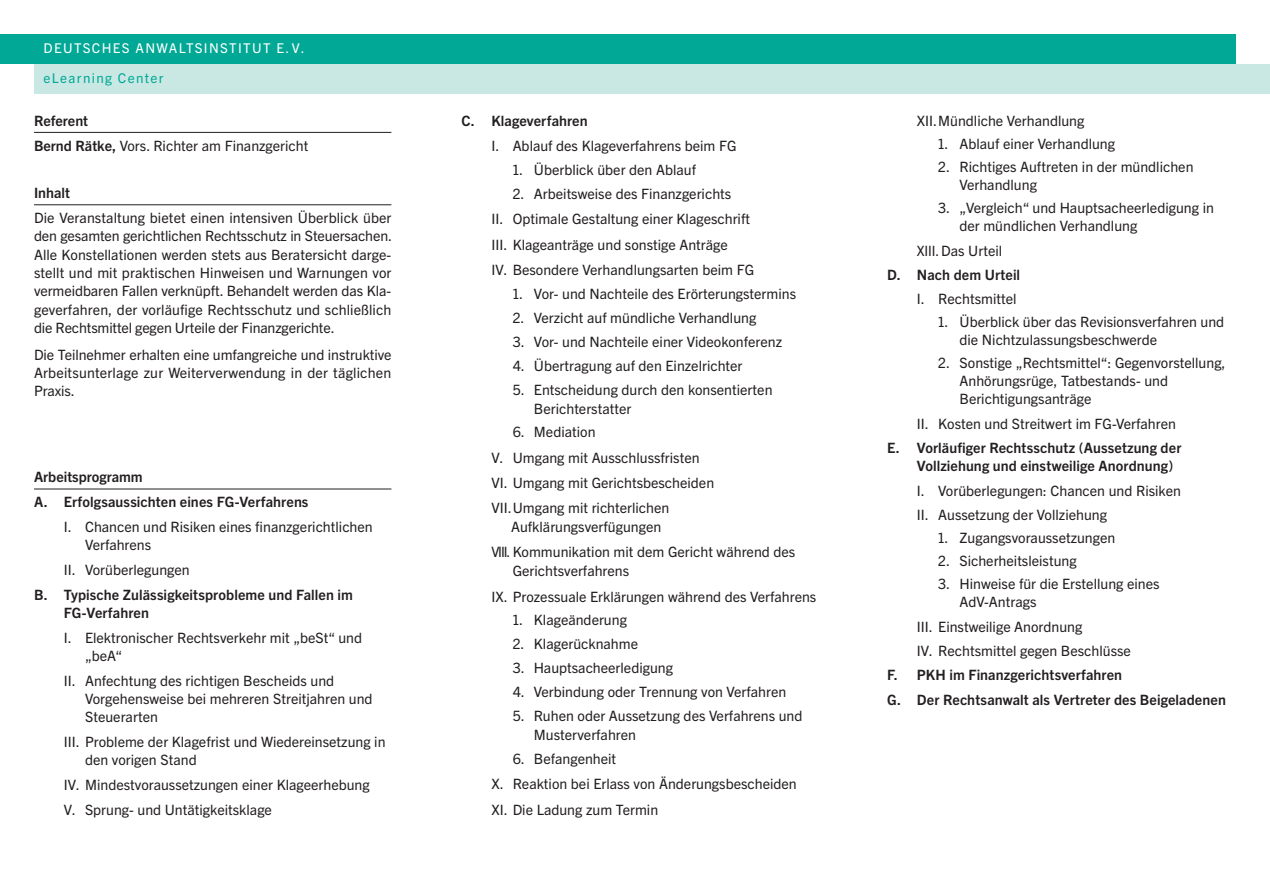
<style>
.page{position:relative;width:1270px;height:893px;background:#fff}
.page>*{position:absolute;margin:0;border:0;box-sizing:border-box;transform-origin:0 0}
.t1{font:14.25px/18.3px "Trade Gothic Next LT Pro";color:#231f20}
.t2{font:700 14.25px/18px "Trade Gothic Next LT Pro";letter-spacing:.005em;color:#231f20}
.t3{font:14.25px "Trade Gothic Next LT Pro";color:#231f20;scale:.94 1}
.t4{font:13.5px "Trade Gothic Next LT Pro";letter-spacing:.1em;color:#fff}
.t5{font:13.5px "Trade Gothic Next LT Pro";letter-spacing:.1em;color:#00a895}
.s1{font-weight:700}
</style>
<div class="page">
<div style="left:34px;top:64px;width:1235px;height:30px;background:#c9e8e4"></div>
<div style="left:0;top:34px;width:1235px;height:30px;background:#00a895"></div>
<hr style="left:34px;top:132px;width:357px;height:1px;background:#231f20">
<hr style="left:34px;top:205px;width:357px;height:1px;background:#231f20">
<hr style="left:34px;top:489px;width:357px;height:1px;background:#231f20">
<p class="t4" style="left:44px;top:39px;width:262px">DEUTSCHES ANWALTSINSTITUT E.V.</p>
<p class="t5" style="left:44px;top:69px;width:121px">eLearning Center</p>
<p class="t1" style="left:34px;top:107px;width:276px;line-height:24.8px"><span class="s1">Referent<br>Bernd Rätke,</span> Vors. Richter am Finanzgericht</p>
<p class="t2" style="left:34px;top:183px;width:37px">Inhalt</p>
<p class="t1" style="left:34px;top:208px;width:359px;text-align:justify">Die Veranstaltung bietet einen intensiven Überblick über den gesamten gerichtlichen Rechtsschutz in Steuersachen.<br>Alle Konstellationen werden stets aus Beratersicht darge&shy;stellt und mit praktischen Hinweisen und Warnungen vor vermeidbaren Fallen verknüpft. Behandelt werden das Kla&shy;geverfahren, der vorläufige Rechtsschutz und schließlich die Rechtsmittel gegen Urteile der Finanzgerichte.</p>
<p class="t1" style="left:34px;top:344px;width:359px;text-align:justify">Die Teilnehmer erhalten eine umfangreiche und instruktive Arbeitsunterlage zur Weiterverwendung in der täglichen Praxis.</p>
<p class="t2" style="left:34px;top:464px;width:276px;line-height:24.8px">Arbeitsprogramm<br>A. Erfolgsaussichten eines FG-Verfahrens</p>
<p class="t1" style="left:85px;top:517px;width:289px;text-indent:-21px">I. Chancen und Risiken eines finanzgerichtlichen<br>Verfahrens</p>
<p class="t1" style="left:64px;top:560px;width:127px">II. Vorüberlegungen</p>
<p class="t2" style="left:64px;top:584px;width:290px;text-indent:-30px">B. Typische Zulässigkeitsprobleme und Fallen im<br>FG-Verfahren</p>
<p class="t1" style="left:85px;top:627px;width:278px;text-indent:-21px">I. Elektronischer Rechtsverkehr mit „beSt“ und „beA“</p>
<p class="t1" style="left:85px;top:670px;width:289px;text-indent:-21px">II. Anfechtung des richtigen Bescheids und<br>Vorgehensweise bei mehreren Streitjahren und<br>Steuerarten</p>
<p class="t1" style="left:85px;top:732px;width:302px;text-indent:-21px">III. Probleme der Klagefrist und Wiedereinsetzung in den vorigen Stand</p>
<p class="t1" style="left:64px;top:772px;width:307px;line-height:24.8px">IV. Mindestvoraussetzungen einer Klageerhebung<br>V. Sprung- und Untätigkeitsklage</p>
<p class="t2" style="left:461px;top:111px;width:128px">C. Klageverfahren</p>
<p class="t1" style="left:491px;top:136px;width:247px">I. Ablauf des Klageverfahrens beim FG</p>
<p class="t1" style="left:512px;top:160px;width:185px">1. Überblick über den Ablauf</p>
<p class="t1" style="left:491px;top:180px;width:264px;line-height:25.2px;text-indent:21px">2. Arbeitsweise des Finanzgerichts<br>II. Optimale Gestaltung einer Klageschrift III. Klageanträge und sonstige Anträge<br>IV. Besondere Verhandlungsarten beim FG</p>
<p class="t1" style="left:512px;top:283px;width:285px">1. Vor- und Nachteile des Erörterungstermins</p>
<p class="t1" style="left:512px;top:307px;width:245px">2. Verzicht auf mündliche Verhandlung</p>
<p class="t1" style="left:512px;top:331px;width:271px">3. Vor- und Nachteile einer Videokonferenz</p>
<p class="t1" style="left:512px;top:355px;width:231px">4. Übertragung auf den Einzelrichter</p>
<p class="t1" style="left:534px;top:379px;width:240px;line-height:18.9px;text-indent:-21px">5. Entscheidung durch den konsentierten<br>Berichterstatter</p>
<p class="t1" style="left:491px;top:419px;width:224px;line-height:25.2px;text-indent:21px">6. Mediation<br>V. Umgang mit Ausschlussfristen<br>VI. Umgang mit Gerichtsbescheiden<br>VII.Umgang mit richterlichen</p>
<p class="t1" style="left:491px;top:513px;width:305px;line-height:25.3px;text-indent:20px">Aufklärungsverfügungen<br>VIII. Kommunikation mit dem Gericht während des</p>
<p class="t1" style="left:491px;top:557px;width:326px;line-height:25.2px;text-indent:21px">Gerichtsverfahrens<br>IX. Prozessuale Erklärungen während des Verfahrens</p>
<p class="t1" style="left:512px;top:610px;width:116px">1. Klageänderung</p>
<p class="t1" style="left:512px;top:634px;width:127px">2. Klagerücknahme</p>
<p class="t1" style="left:512px;top:658px;width:162px">3. Hauptsacheerledigung</p>
<p class="t1" style="left:512px;top:682px;width:275px">4. Verbindung oder Trennung von Verfahren</p>
<p class="t1" style="left:534px;top:706px;width:270px;line-height:18.9px;text-indent:-21px">5. Ruhen oder Aussetzung des Verfahrens und<br>Musterverfahren</p>
<p class="t1" style="left:491px;top:745px;width:307px;line-height:25.2px;text-indent:21px">6. Befangenheit<br>X. Reaktion bei Erlass von Änderungsbescheiden<br>XI. Die Ladung zum Termin</p>
<p class="t1" style="left:916px;top:111px;width:169px">XII.Mündliche Verhandlung</p>
<p class="t1" style="left:938px;top:134px;width:178px">1. Ablauf einer Verhandlung</p>
<p class="t1" style="left:959px;top:157px;width:235px;text-indent:-21px">2. Richtiges Auftreten in der mündlichen<br>Verhandlung</p>
<p class="t1" style="left:959px;top:198px;width:256px;text-indent:-21px">3. „Vergleich“ und Hauptsacheerledigung in der mündlichen Verhandlung</p>
<p class="t3" style="left:916px;top:240px;width:92px">XIII.Das Urteil</p>
<p class="t2" style="left:887px;top:265px;width:134px">D. Nach dem Urteil</p>
<p class="t1" style="left:916px;top:289px;width:101px">I. Rechtsmittel</p>
<p class="t1" style="left:959px;top:312px;width:266px;text-indent:-21px">1. Überblick über das Revisionsverfahren und die Nichtzulassungsbeschwerde</p>
<p class="t1" style="left:959px;top:353px;width:267px;text-indent:-21px">2. Sonstige „Rechtsmittel“: Gegenvorstellung,<br>Anhörungsrüge, Tatbestands- und<br>Berichtigungsanträge</p>
<p class="t1" style="left:916px;top:414px;width:260px">II. Kosten und Streitwert im FG-Verfahren</p>
<p class="t2" style="left:916px;top:438px;width:266px;text-indent:-30px">E. Vorläufiger Rechtsschutz (Aussetzung der<br>Vollziehung und einstweilige Anordnung)</p>
<p class="t1" style="left:916px;top:477px;width:265px;line-height:24.5px">I. Vorüberlegungen: Chancen und Risiken<br>II. Aussetzung der Vollziehung</p>
<p class="t1" style="left:938px;top:528px;width:179px">1. Zugangsvoraussetzungen</p>
<p class="t1" style="left:938px;top:551px;width:140px">2. Sicherheitsleistung</p>
<p class="t1" style="left:959px;top:574px;width:201px;text-indent:-21px">3. Hinweise für die Erstellung eines<br>AdV-Antrags</p>
<p class="t1" style="left:916px;top:613px;width:215px;line-height:24.5px">III. Einstweilige Anordnung<br>IV. Rechtsmittel gegen Beschlüsse</p>
<p class="t2" style="left:887px;top:662px;width:340px;line-height:24.5px">F. PKH im Finanzgerichtsverfahren<br>G. Der Rechtsanwalt als Vertreter des Beigeladenen</p>
</div>
